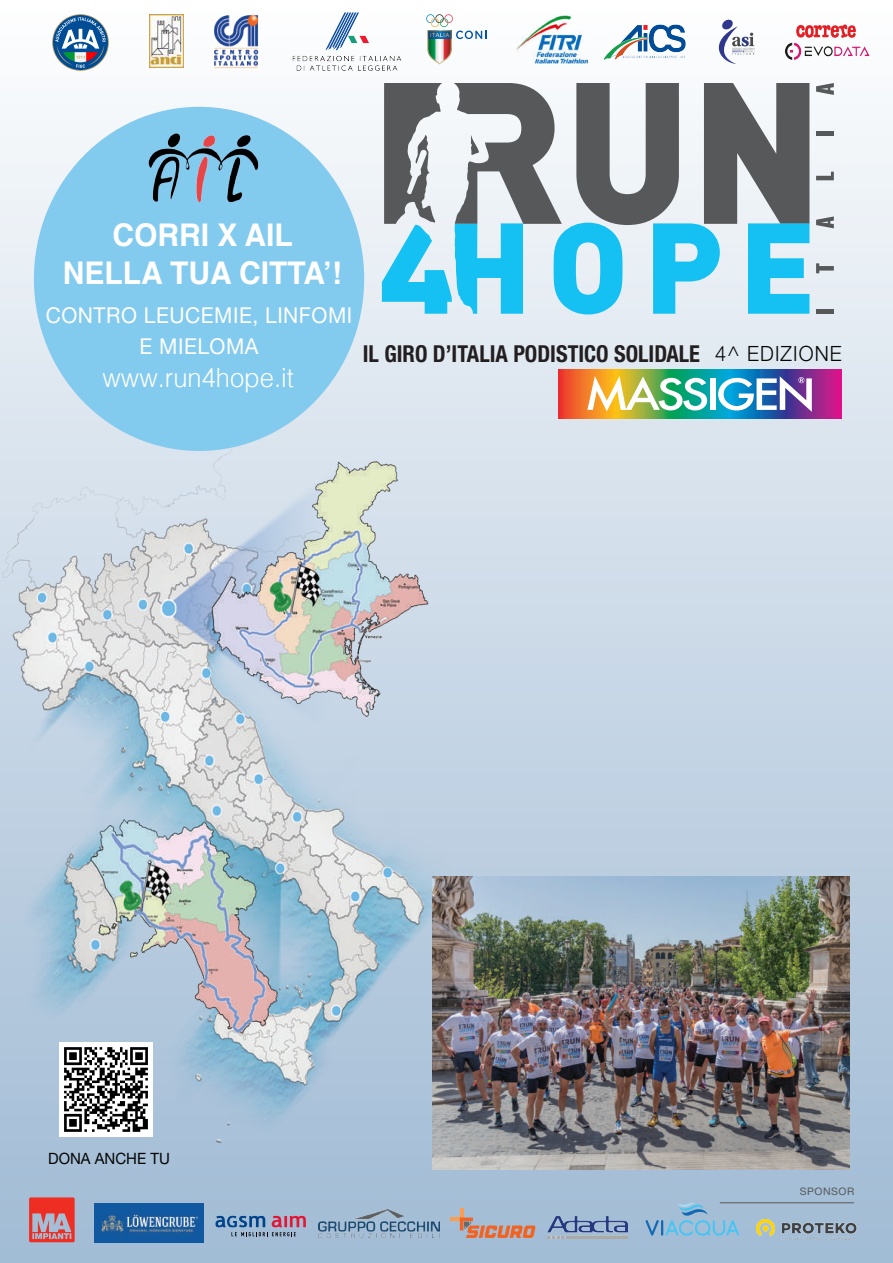
<style>
.page{position:relative;width:893px;height:1263px;background:#fff}
.page>*{position:absolute;margin:0;border:0;box-sizing:border-box;transform-origin:0 0}
.t1{font:700 31.2px/37.5px "Helvetica";color:#fff;text-align:center;scale:.96 1}
.t2{font:300 26.55px "Helvetica";color:#fff;scale:.96 1}
.t3{font:700 condensed 23.4px "Helvetica Neue LT Std";color:#231f20;scale:.96 1}
.t4{font:21.9px/31.2px "Helvetica Neue LT Pro";letter-spacing:.025em;color:#fff;text-align:center;scale:.96 1}
.t5{font:15.6px "Helvetica Neue LT Pro";color:#040503;scale:.96 1}
.t6{font:10.35px "Helvetica Neue LT Pro";letter-spacing:.05em;color:#57585a}
.s1{font-family:"Helvetica Neue LT Pro";font-weight:300;font-stretch:normal;font-size:21px;color:#040503}
</style>
<div class="page">
<div style="left:0;top:0;width:893px;height:1263px;background:linear-gradient(to bottom,#fcfdfd,#9fb9d3)"></div>
<div style="left:34px;top:107px;width:330px;height:344px;background:#83caef;border-radius:50%"></div>
<img style="left:2px;top:448px;width:452px;height:701px">
<img style="left:432px;top:876px;width:417px;height:294px">
<svg style="left:382px;top:83px;width:427px;height:231px"></svg>
<div style="left:816px;top:309px;width:18px;height:5px;background:#57585a"></div>
<svg style="left:816px;top:263px;width:18px;height:10px"></svg>
<svg style="left:816px;top:216px;width:18px;height:12px"></svg>
<svg style="left:816px;top:172px;width:18px;height:8px"></svg>
<div style="left:816px;top:131px;width:18px;height:5px;background:#57585a"></div>
<svg style="left:816px;top:83px;width:18px;height:12px"></svg>
<img style="left:60px;top:1043px;width:92px;height:93px">
<img style="left:319px;top:1209px;width:120px;height:28px">
<img style="left:94px;top:1204px;width:109px;height:38px">
<svg style="left:215px;top:1215px;width:91px;height:21px;background:#8a90b0"></svg>
<svg style="left:451px;top:1208px;width:84px;height:30px;background:#b9a4a2"></svg>
<img style="left:548px;top:1216px;width:79px;height:22px">
<svg style="left:645px;top:1202px;width:94px;height:34px;background:#8fb9d7"></svg>
<img style="left:757px;top:1219px;width:102px;height:20px">
<svg style="left:29px;top:1197px;width:46px;height:45px;background:#d36061"></svg>
<img style="left:148px;top:133px;width:111px;height:70px">
<svg style="left:558px;top:369px;width:283px;height:50px;background:#8b696c"></svg>
<svg style="left:587px;top:376px;width:120px;height:35px"></svg>
<div style="left:710px;top:378px;width:5px;height:32px;background:#fff"></div>
<svg style="left:718px;top:376px;width:94px;height:36px"></svg>
<img style="left:796px;top:24px;width:59px;height:14px">
<img style="left:209px;top:14px;width:54px;height:55px">
<svg style="left:426px;top:14px;width:61px;height:51px"></svg>
<img style="left:149px;top:15px;width:34px;height:53px">
<svg style="left:707px;top:19px;width:47px;height:45px"></svg>
<img style="left:783px;top:42px;width:86px;height:20px">
<img style="left:515px;top:1px;width:74px;height:77px">
<img style="left:53px;top:15px;width:56px;height:56px">
<img style="left:602px;top:20px;width:90px;height:43px">
<img style="left:290px;top:8px;width:118px;height:74px">
<h1 class="t1" style="left:63px;top:220px;width:292px">CORRI X AIL<br>NELLA TUA CITTA’!</h1>
<p class="t4" style="left:46px;top:299px;width:321px">CONTRO LEUCEMIE, LINFOMI<br>E MIELOMA</p>
<p class="t2" style="left:103px;top:355px;width:201px">www.run4hope.it</p>
<p class="t3" style="left:363px;top:339px;width:500px">IL GIRO D’ITALIA PODISTICO SOLIDALE <span class="s1">4^ EDIZIONE</span></p>
<p class="t5" style="left:48px;top:1149px;width:128px">DONA ANCHE TU</p>
<p class="t6" style="left:800px;top:1185px;width:56px">SPONSOR</p>
</div>
